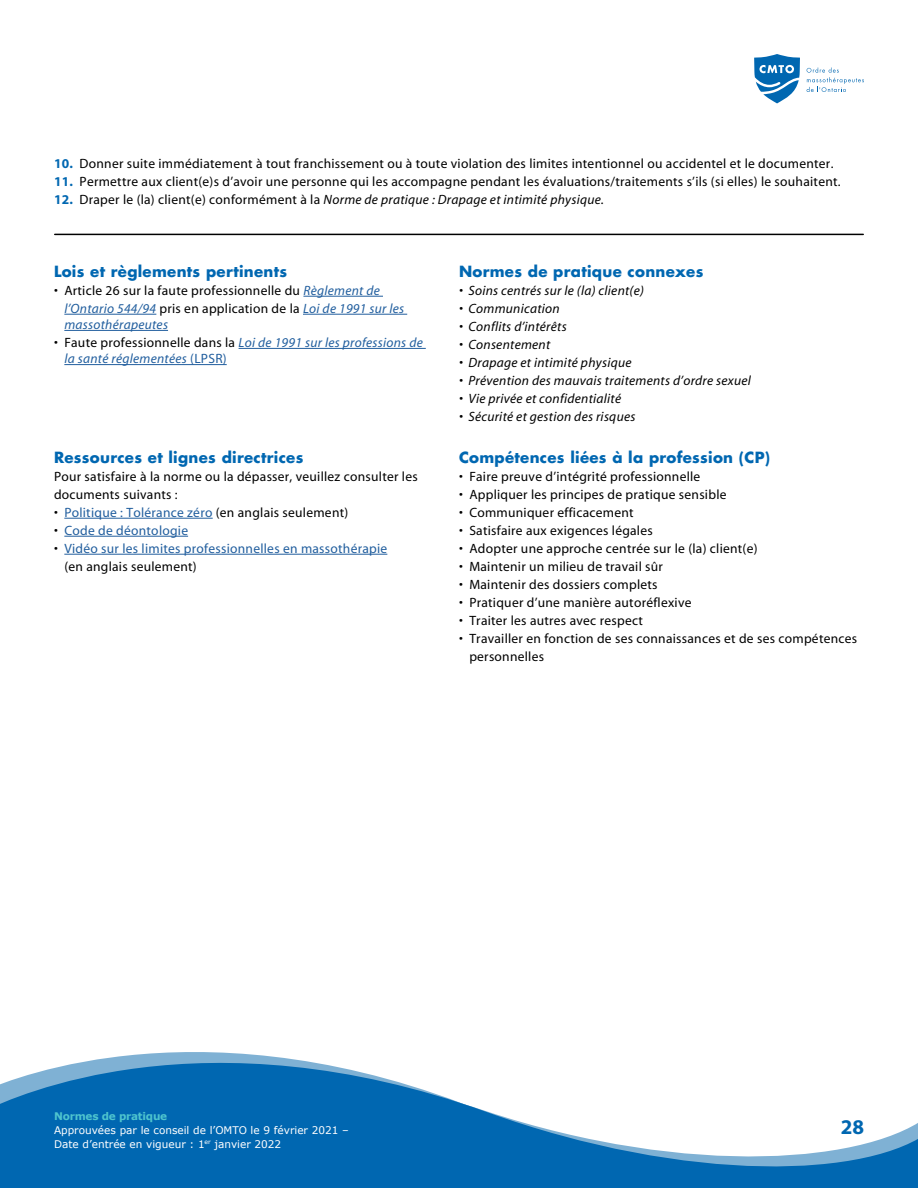
<style>
.page{position:relative;width:918px;height:1188px;background:#fff}
.page>*{position:absolute;margin:0;border:0;box-sizing:border-box;transform-origin:0 0}
.t1{font:700 21px "Myriad";color:#0067b1}
.t2{font:700 15px "Futura LT";letter-spacing:.02em;color:#0067b1}
.t3{font:13.5px/18px "Myriad";letter-spacing:.02em;color:#000}
.t4{font:italic 13.5px "Myriad";letter-spacing:.02em;color:#000}
.t5{font:13.5px/18px "Myriad";letter-spacing:.02em;color:#215e9e}
.t6{font:italic 13.5px/16.2px "Myriad";letter-spacing:.02em;color:#215e9e}
.t7{font:10.5px/13.8px "Verdana";color:#fff}
.t8{font:700 10.5px "Verdana";letter-spacing:-.02em;color:#4ec4ce}
.s1{font-weight:700;color:#0067b1}
.s2{font-weight:700;font-style:normal;color:#0067b1}
.s3{font-style:normal}
.s4{font-style:italic;color:#215e9e}
.s5{font-style:normal;color:#000}
.s6{color:#000}
</style>
<div class="page">
<svg style="left:0;top:1052px;width:918px;height:136px;fill:#0067b1"></svg>
<svg style="left:754px;top:54px;width:46px;height:49px"></svg>
<svg style="left:807px;top:67px;width:57px;height:25px"></svg>
<hr style="left:303px;top:296px;width:80px;height:1px;background:#215e9e">
<hr style="left:64px;top:314px;width:92px;height:1px;background:#215e9e">
<hr style="left:303px;top:314px;width:104px;height:1px;background:#215e9e">
<hr style="left:64px;top:330px;width:104px;height:1px;background:#215e9e">
<hr style="left:239px;top:348px;width:187px;height:1px;background:#215e9e">
<hr style="left:64px;top:364px;width:163px;height:1px;background:#215e9e">
<hr style="left:64px;top:518px;width:149px;height:1px;background:#215e9e">
<hr style="left:64px;top:536px;width:124px;height:1px;background:#215e9e">
<hr style="left:64px;top:554px;width:323px;height:1px;background:#215e9e">
<hr style="left:55px;top:234px;width:808px;height:1px;background:#000">
<p class="t3" style="left:54px;top:155px;width:781px"><span class="s1">10.</span> Donner suite immédiatement à tout franchissement ou à toute violation des limites intentionnel ou accidentel et le documenter.</p>
<p class="t3" style="left:54px;top:173px;width:788px"><span class="s1">11.</span> Permettre aux client(e)s d’avoir une personne qui les accompagne pendant les évaluations/traitements s’ils (si elles) le souhaitent.</p>
<p class="t4" style="left:54px;top:193px;width:552px"><span class="s2">12.</span> <span class="s3">Draper le (la) client(e) conformément à la</span> Norme de pratique : Drapage et intimité physique.</p>
<p class="t2" style="left:54px;top:261px;width:235px">Lois et règlements pertinents</p>
<p class="t3" style="left:64px;top:282px;width:341px;text-indent:-10px">• Article 26 sur la faute professionnelle du <span class="s4">Règlement de l’Ontario 544/94</span> pris en application de la <span class="s4">Loi de 1991 sur les</span></p>
<p class="t6" style="left:64px;top:317px;width:105px">massothérapeutes</p>
<p class="t6" style="left:64px;top:335px;width:360px;text-indent:-10px"><span class="s5">• Faute professionnelle dans la</span> Loi de 1991 sur les professions de la santé réglementées <span class="s3">(LPSR)</span></p>
<p class="t2" style="left:54px;top:447px;width:251px">Ressources et lignes directrices</p>
<p class="t3" style="left:54px;top:468px;width:365px">Pour satisfaire à la norme ou la dépasser, veuillez consulter les documents suivants :</p>
<p class="t5" style="left:54px;top:504px;width:296px"><span class="s6">•</span> Politique : Tolérance zéro <span class="s6">(en anglais seulement)</span></p>
<p class="t5" style="left:54px;top:522px;width:136px"><span class="s6">•</span> Code de déontologie</p>
<p class="t5" style="left:64px;top:540px;width:325px;text-indent:-10px"><span class="s6">•</span> Vidéo sur les limites professionnelles en massothérapie <span class="s6">(en anglais seulement)</span></p>
<p class="t2" style="left:459px;top:261px;width:246px">Normes de pratique connexes</p>
<p class="t4" style="left:459px;top:284px;width:186px">• Soins centrés sur le (la) client(e)</p>
<p class="t4" style="left:459px;top:302px;width:102px">• Communication</p>
<p class="t4" style="left:459px;top:320px;width:109px">• Conflits d’intérêts</p>
<p class="t4" style="left:459px;top:338px;width:93px">• Consentement</p>
<p class="t4" style="left:459px;top:356px;width:174px">• Drapage et intimité physique</p>
<p class="t4" style="left:459px;top:374px;width:294px">• Prévention des mauvais traitements d’ordre sexuel</p>
<p class="t4" style="left:459px;top:392px;width:164px">• Vie privée et confidentialité</p>
<p class="t4" style="left:459px;top:410px;width:178px">• Sécurité et gestion des risques</p>
<p class="t2" style="left:459px;top:447px;width:313px">Compétences liées à la profession (CP)</p>
<p class="t3" style="left:459px;top:468px;width:243px">• Faire preuve d’intégrité professionnelle</p>
<p class="t3" style="left:459px;top:486px;width:269px">• Appliquer les principes de pratique sensible</p>
<p class="t3" style="left:459px;top:504px;width:176px">• Communiquer efficacement</p>
<p class="t3" style="left:459px;top:522px;width:195px">• Satisfaire aux exigences légales</p>
<p class="t3" style="left:459px;top:540px;width:300px">• Adopter une approche centrée sur le (la) client(e)</p>
<p class="t3" style="left:459px;top:558px;width:206px">• Maintenir un milieu de travail sûr</p>
<p class="t3" style="left:459px;top:576px;width:200px">• Maintenir des dossiers complets</p>
<p class="t3" style="left:459px;top:594px;width:234px">• Pratiquer d’une manière autoréflexive</p>
<p class="t3" style="left:459px;top:612px;width:185px">• Traiter les autres avec respect</p>
<p class="t3" style="left:469px;top:630px;width:389px;text-indent:-10px">• Travailler en fonction de ses connaissances et de ses compétences personnelles</p>
<p class="t8" style="left:54px;top:1110px;width:115px">Normes de pratique</p>
<p class="t7" style="left:54px;top:1123px;width:296px">Approuvées par le conseil de l’OMTO le 9 février 2021 –<br>Date d’entrée en vigueur : 1<sup>er</sup> janvier 2022</p>
<h1 class="t1" style="left:841px;top:1116px;width:25px">28</h1>
</div>
